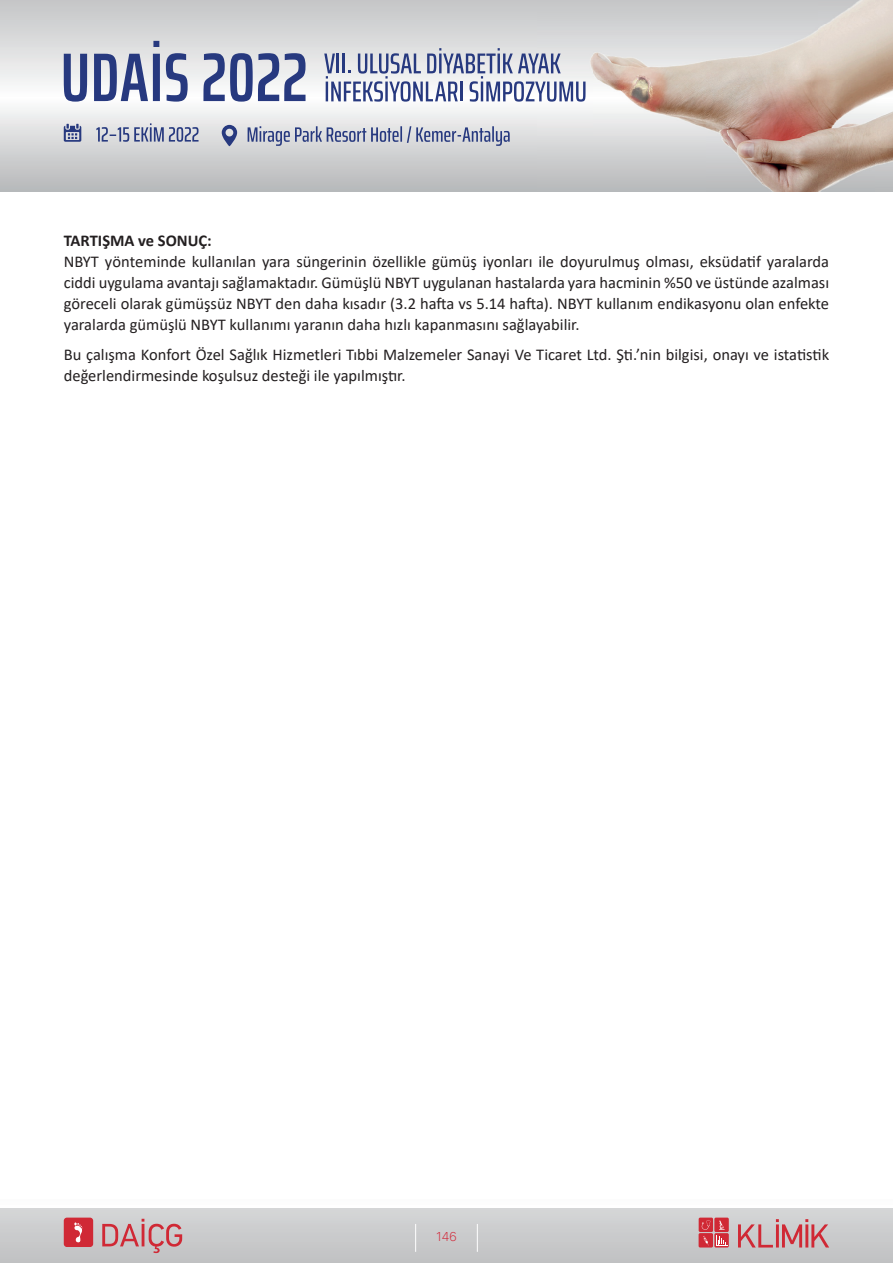
<style>
.page{position:relative;width:893px;height:1263px;background:#fff}
.page>*{position:absolute;margin:0;border:0;box-sizing:border-box;transform-origin:0 0}
.t1{font:16.5px/21px "Calibri";color:#231f20;text-align:justify}
.t2{font:700 16.5px "Calibri";color:#231f20}
.t3{font:100 13.5px "SF Compact Text";color:#d22637}
</style>
<div class="page">
<div style="left:64px;top:1217px;width:29px;height:30px;background:#d02935;border-radius:3px"></div>
<svg style="left:74px;top:1222px;width:9px;height:21px"></svg>
<svg style="left:102px;top:1219px;width:80px;height:34px;background:#cba2a6"></svg>
<svg style="left:738px;top:1219px;width:91px;height:28px;background:#cc9a9f"></svg>
<div style="left:699px;top:1233px;width:14px;height:14px;background:#d02935;border-radius:2px"></div>
<div style="left:699px;top:1217px;width:14px;height:15px;background:#d02935;border-radius:2px"></div>
<div style="left:714px;top:1217px;width:15px;height:15px;background:#d02935;border-radius:2px"></div>
<svg style="left:701px;top:1220px;width:9px;height:10px"></svg>
<svg style="left:703px;top:1236px;width:6px;height:9px"></svg>
<div style="left:714px;top:1233px;width:15px;height:14px;background:#d02935;border-radius:2px"></div>
<svg style="left:716px;top:1220px;width:11px;height:26px"></svg>
<svg style="left:880px;top:1208px;width:13px;height:12px"></svg>
<img style="left:537px;top:0;width:356px;height:191px">
<svg style="left:96px;top:123px;width:103px;height:19px;background:#adb2c6"></svg>
<svg style="left:64px;top:124px;width:17px;height:18px"></svg>
<svg style="left:248px;top:126px;width:262px;height:20px;background:#afb4c6"></svg>
<svg style="left:222px;top:125px;width:15px;height:21px"></svg>
<svg style="left:64px;top:54px;width:23px;height:48px"></svg>
<svg style="left:94px;top:41px;width:66px;height:60px;background:#929aba"></svg>
<svg style="left:166px;top:53px;width:22px;height:49px"></svg>
<svg style="left:203px;top:53px;width:102px;height:49px"></svg>
<svg style="left:324px;top:48px;width:261px;height:54px"></svg>
<p class="t2" style="left:64px;top:229px;width:150px">TARTIŞMA ve SONUÇ:</p>
<p class="t1" style="left:64px;top:251px;width:767px">NBYT yönteminde kullanılan yara süngerinin özellikle gümüş iyonları ile doyurulmuş olması, eksüdatif yaralarda ciddi uygulama avantajı sağlamaktadır. Gümüşlü NBYT uygulanan hastalarda yara hacminin %50 ve üstünde azalması göreceli olarak gümüşsüz NBYT den daha kısadır (3.2 hafta vs 5.14 hafta). NBYT kullanım endikasyonu olan enfekte yaralarda gümüşlü NBYT kullanımı yaranın daha hızlı kapanmasını sağlayabilir.</p>
<p class="t1" style="left:64px;top:343px;width:767px">Bu çalışma Konfort Özel Sağlık Hizmetleri Tıbbi Malzemeler Sanayi Ve Ticaret Ltd. Şti.’nin bilgisi, onayı ve istatistik değerlendirmesinde koşulsuz desteği ile yapılmıştır.</p>
<p class="t3" style="left:436px;top:1229px;width:22px">146</p>
</div>
